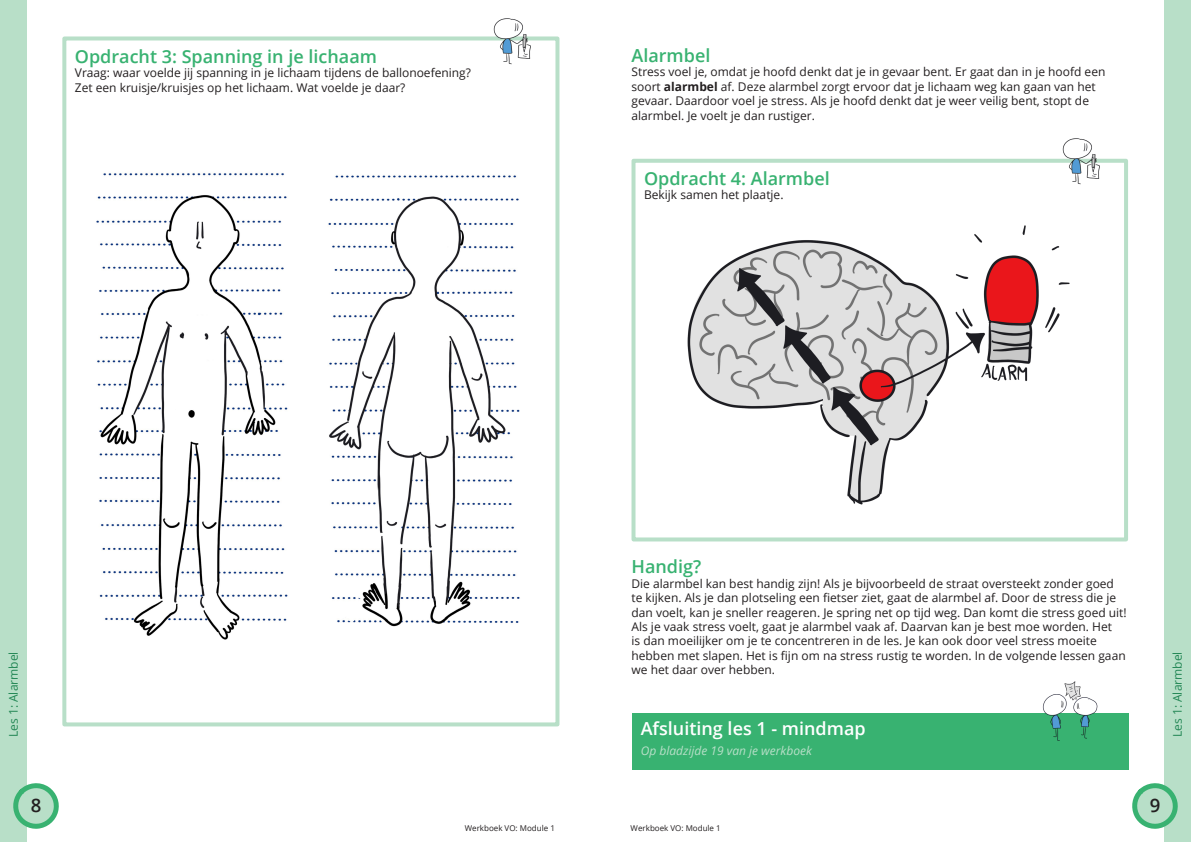
<style>
.page{position:relative;width:1191px;height:842px;background:#fff}
.page>*{position:absolute;margin:0;border:0;box-sizing:border-box;transform-origin:0 0}
.t1{font:600 18.6px "Open Sans";color:#231f20}
.Subkopje{font:600 18px "Open Sans";color:#38b271}
.Subkopje-2{font:600 18px "Open Sans";color:#fff}
.Broodtekst{font:12px/14.4px "Open Sans";color:#231f20}
.Broodtekst-2{font:12px "Open Sans";color:#238755}
.afsluiting_les_pagina_doorverwijzing{font:italic 12px "Open Sans";color:#b8dfc8}
.t2{font:8px "Open Sans";color:#231f20}
.s1{font-weight:700}
</style>
<div class="page">
<div style="left:1164px;top:0;width:27px;height:842px;background:#b8dfc8"></div>
<div style="left:0;top:0;width:27px;height:842px;background:#b8dfc8"></div>
<svg style="left:1132px;top:783px;width:46px;height:46px"></svg>
<svg style="left:13px;top:783px;width:46px;height:46px"></svg>
<div style="left:62px;top:36px;width:497px;height:690px;border:4px solid #b8dfc8"></div>
<img style="left:96px;top:173px;width:424px;height:467px">
<img style="left:490px;top:18px;width:41px;height:47px">
<div style="left:631px;top:159px;width:497px;height:382px;border:4px solid #b8dfc8"></div>
<img style="left:687px;top:225px;width:383px;height:280px">
<img style="left:1059px;top:138px;width:41px;height:47px">
<div style="left:632px;top:713px;width:496px;height:56px;background:#38b271"></div>
<img style="left:1042px;top:681px;width:56px;height:60px">
<p class="Subkopje" style="left:75px;top:44px;width:304px">Opdracht 3: Spanning in je lichaam</p>
<p class="Broodtekst" style="left:75px;top:65px;width:398px">Vraag: waar voelde jij spanning in je lichaam tijdens de ballonoefening?</p>
<p class="Broodtekst" style="left:75px;top:80px;width:332px">Zet een kruisje/kruisjes op het lichaam. Wat voelde je daar?</p>
<p class="Subkopje" style="left:631px;top:43px;width:80px">Alarmbel</p>
<p class="Broodtekst" style="left:631px;top:65px;width:475px">Stress voel je, omdat je hoofd denkt dat je in gevaar bent. Er gaat dan in je hoofd een soort <span class="s1">alarmbel</span> af. Deze alarmbel zorgt ervoor dat je lichaam weg kan gaan van het gevaar. Daardoor voel je stress. Als je hoofd denkt dat je weer veilig bent, stopt de alarmbel. Je voelt je dan rustiger.</p>
<p class="Subkopje" style="left:644px;top:166px;width:187px">Opdracht 4: Alarmbel</p>
<p class="Broodtekst" style="left:644px;top:188px;width:141px">Bekijk samen het plaatje.</p>
<p class="Broodtekst-2" style="left:5px;top:737px;width:87px;rotate:-90deg">Les 1: Alarmbel</p>
<p class="Subkopje" style="left:631px;top:554px;width:71px">Handig?</p>
<p class="Broodtekst" style="left:631px;top:576px;width:497px">Die alarmbel kan best handig zijn! Als je bijvoorbeeld de straat oversteekt zonder goed te kijken. Als je dan plotseling een fietser ziet, gaat de alarmbel af. Door de stress die je dan voelt, kan je sneller reageren. Je spring net op tijd weg. Dan komt die stress goed uit!</p>
<p class="Broodtekst" style="left:631px;top:619px;width:496px">Als je vaak stress voelt, gaat je alarmbel vaak af. Daarvan kan je best moe worden. Het<br>is dan moeilijker om je te concentreren in de les. Je kan ook door veel stress moeite hebben met slapen. Het is fijn om na stress rustig te worden. In de volgende lessen gaan we het daar over hebben.</p>
<p class="Subkopje-2" style="left:640px;top:716px;width:226px">Afsluiting les 1 - mindmap</p>
<p class="afsluiting_les_pagina_doorverwijzing" style="left:640px;top:743px;width:173px">Op bladzijde 19 van je werkboek</p>
<p class="Broodtekst-2" style="left:1169px;top:737px;width:87px;rotate:-90deg">Les 1: Alarmbel</p>
<h1 class="t1" style="left:31px;top:793px;width:12px">8</h1>
<h1 class="t1" style="left:1149px;top:793px;width:12px">9</h1>
<p class="t2" style="left:465px;top:822px;width:92px">Werkboek VO: Module 1</p>
<p class="t2" style="left:630px;top:822px;width:92px">Werkboek VO: Module 1</p>
</div>
